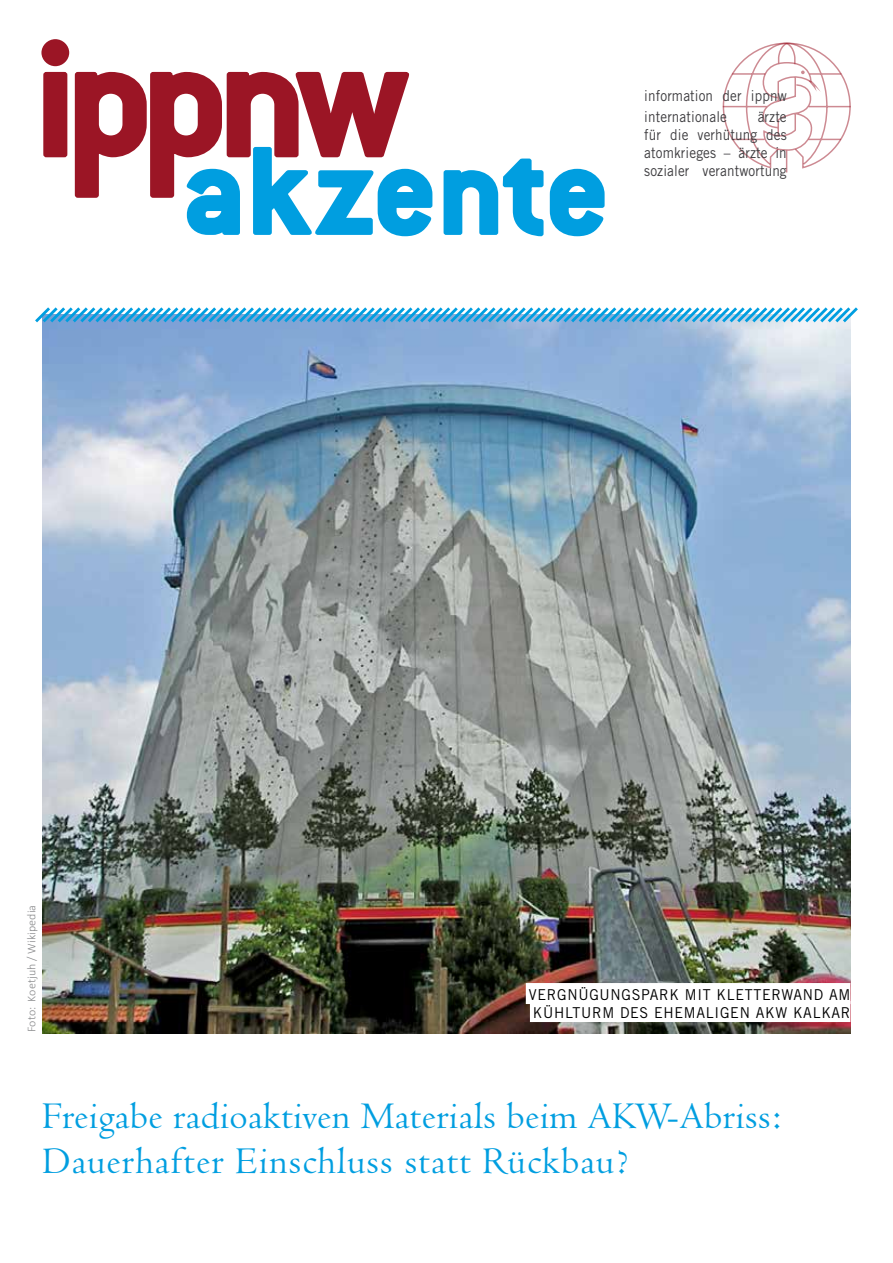
<style>
.page{position:relative;width:893px;height:1263px;background:#fff}
.page>*{position:absolute;margin:0;border:0;box-sizing:border-box;transform-origin:0 0}
.t1{font:700 180px "Conduit ITC Std";letter-spacing:-.06em;color:#9b1525}
.t2{font:700 135px "Conduit ITC Std";letter-spacing:-.005em;color:#009ee0}
.t3{font:39px/45px "Centaur MT Std";letter-spacing:.01em;color:#009ee0}
.t4{font:15px/18px "Trade Gothic LT Std";letter-spacing:.01em;color:#3e3d40;scale:.9 1}
.t5{font:15px/18px "Trade Gothic LT Std";letter-spacing:.05em;color:#000;scale:.95 1}
.t6{font:300 12px "Calibri";letter-spacing:.01em;color:#87888a}
</style>
<div class="page">
<img style="left:43px;top:325px;width:807px;height:708px">
<svg style="left:41px;top:39px;width:392px;height:198px"></svg>
<svg style="left:443px;top:158px;width:162px;height:79px"></svg>
<svg style="left:722px;top:42px;width:129px;height:131px"></svg>
<svg style="left:35px;top:307px;width:823px;height:18px"></svg>
<div style="left:526px;top:983px;width:324px;height:21px;background:#fff"></div>
<div style="left:530px;top:1001px;width:320px;height:21px;background:#fff"></div>
<h1 class="t1" style="left:34px;top:-9px;width:375px">ippnw</h1>
<h2 class="t2" style="left:182px;top:110px;width:429px">akzente</h2>
<p class="t4" style="left:644px;top:85px;width:160px;line-height:21px">information der ippnw internationale</p>
<p class="t4" style="left:644px;top:107px;width:160px;text-align:justify;text-indent:113px">ärzte für die verhütung des atomkrieges – ärzte in sozialer verantwortung</p>
<p class="t6" style="left:24px;top:1032px;width:129px;rotate:-90deg">Foto: Koetjuh / Wikipedia</p>
<p class="t5" style="left:529px;top:985px;width:340px">VERGNÜGUNGSPARK MIT KLETTERWAND AM<br>KÜHLTURM DES EHEMALIGEN AKW KALKAR</p>
<h3 class="t3" style="left:43px;top:1094px;width:740px">Freigabe radioaktiven Materials beim AKW-Abriss:<br>Dauerhafter Einschluss statt Rückbau?</h3>
</div>
